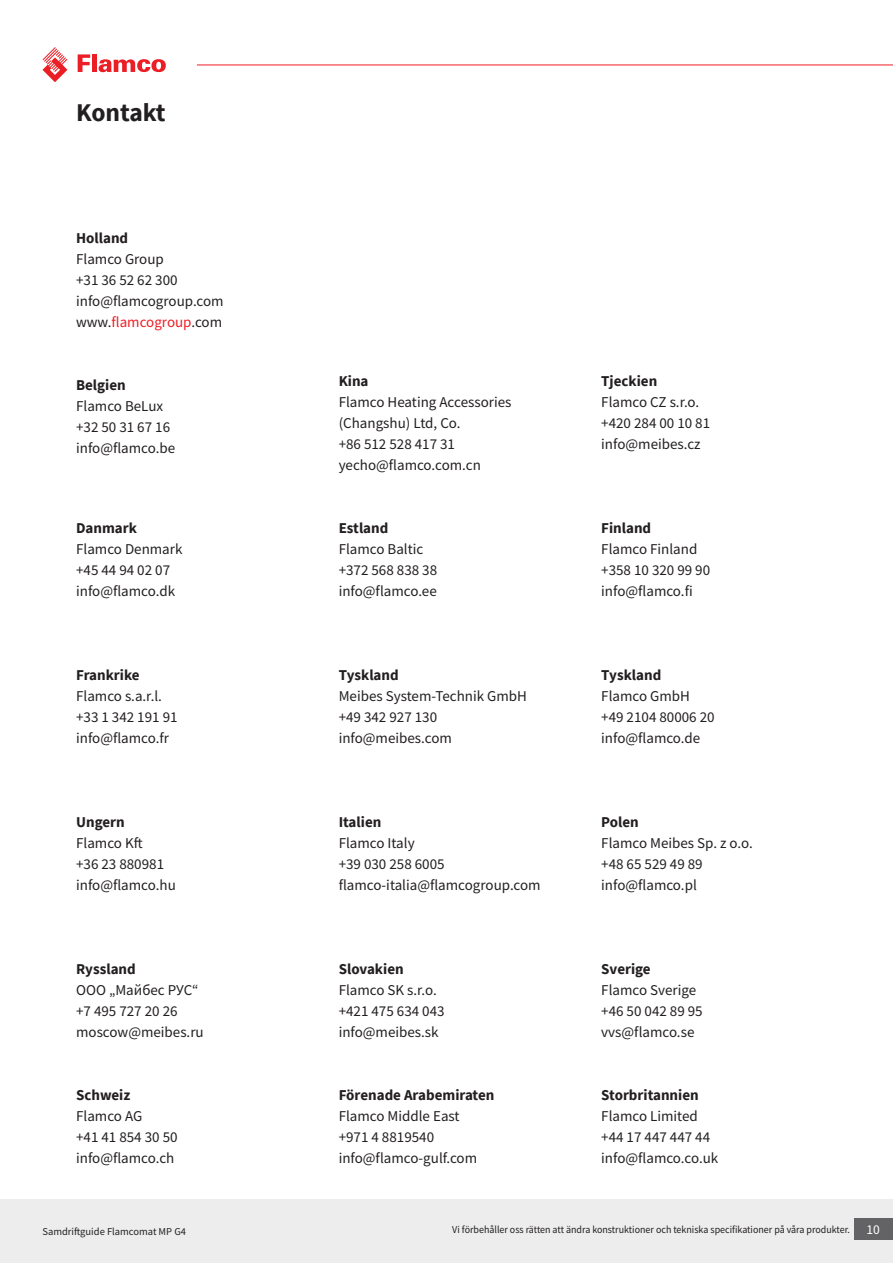
<style>
.page{position:relative;width:893px;height:1263px;background:#fff}
.page>*{position:absolute;margin:0;border:0;box-sizing:border-box;transform-origin:0 0}
.t1{font:700 25.5px "Source Sans Pro";letter-spacing:-.01em;color:#231f20}
.t2{font:15px/21px "Source Sans Pro";color:#231f20}
.t3{font:700 15px "Source Sans Pro";color:#231f20}
.t4{font:10.5px "Source Sans Pro";color:#231f20;scale:.95 1}
.t5{font:10.5px "Source Sans Pro";color:#231f20}
.s1{color:#ee1d23}
.s2{font-size:13.5px;color:#fff}
</style>
<div class="page">
<div style="left:0;top:1199px;width:893px;height:64px;background:#ededee"></div>
<hr style="left:197px;top:65px;width:696px;height:1px;background:#ee1d23">
<svg style="left:78px;top:54px;width:12px;height:18px"></svg>
<div style="left:92px;top:54px;width:5px;height:18px;background:#eb1e25"></div>
<svg style="left:99px;top:59px;width:67px;height:13px"></svg>
<svg style="left:43px;top:48px;width:24px;height:34px"></svg>
<div style="left:854px;top:1218px;width:39px;height:21px;background:#636366"></div>
<h1 class="t1" style="left:76px;top:95px;width:91px">Kontakt</h1>
<p class="t3" style="left:76px;top:228px;width:54px">Holland</p>
<p class="t2" style="left:76px;top:249px;width:149px">Flamco Group<br>+31 36 52 62 300 info@flamcogroup.com www.<span class="s1">flamcogroup</span>.com</p>
<p class="t3" style="left:76px;top:375px;width:51px">Belgien</p>
<p class="t2" style="left:76px;top:396px;width:101px">Flamco BeLux +32 50 31 67 16 info@flamco.be</p>
<p class="t3" style="left:76px;top:518px;width:62px">Danmark</p>
<p class="t2" style="left:76px;top:539px;width:108px">Flamco Denmark +45 44 94 02 07 info@flamco.dk</p>
<p class="t3" style="left:76px;top:665px;width:65px">Frankrike</p>
<p class="t2" style="left:76px;top:686px;width:103px">Flamco s.a.r.l. +33 1 342 191 91 info@flamco.fr</p>
<p class="t3" style="left:76px;top:812px;width:50px">Ungern</p>
<p class="t2" style="left:76px;top:833px;width:101px">Flamco Kft<br>+36 23 880981 info@flamco.hu</p>
<p class="t3" style="left:76px;top:959px;width:61px">Ryssland</p>
<p class="t2" style="left:76px;top:980px;width:129px">ООО „Майбес РУС“ +7 495 727 20 26 moscow@meibes.ru</p>
<p class="t3" style="left:76px;top:1085px;width:56px">Schweiz</p>
<p class="t2" style="left:76px;top:1106px;width:103px">Flamco AG<br>+41 41 854 30 50 info@flamco.ch</p>
<p class="t3" style="left:339px;top:371px;width:31px">Kina</p>
<p class="t2" style="left:339px;top:392px;width:174px">Flamco Heating Accessories (Changshu) Ltd, Co.<br>+86 512 528 417 31 yecho@flamco.com.cn</p>
<p class="t3" style="left:339px;top:518px;width:51px">Estland</p>
<p class="t2" style="left:339px;top:539px;width:100px">Flamco Baltic +372 568 838 38 info@flamco.ee</p>
<p class="t3" style="left:339px;top:665px;width:62px">Tyskland</p>
<p class="t2" style="left:339px;top:686px;width:190px">Meibes System-Technik GmbH +49 342 927 130 info@meibes.com</p>
<p class="t3" style="left:339px;top:812px;width:44px">Italien</p>
<p class="t2" style="left:339px;top:833px;width:203px">Flamco Italy<br>+39 030 258 6005 flamco-italia@flamcogroup.com</p>
<p class="t3" style="left:339px;top:959px;width:66px">Slovakien</p>
<p class="t2" style="left:339px;top:980px;width:107px">Flamco SK s.r.o. +421 475 634 043 info@meibes.sk</p>
<p class="t3" style="left:339px;top:1085px;width:157px">Förenade Arabemiraten</p>
<p class="t2" style="left:339px;top:1106px;width:140px">Flamco Middle East +971 4 8819540 info@flamco-gulf.com</p>
<p class="t3" style="left:601px;top:371px;width:57px">Tjeckien</p>
<p class="t2" style="left:601px;top:392px;width:110px">Flamco CZ s.r.o. +420 284 00 10 81 info@meibes.cz</p>
<p class="t3" style="left:601px;top:518px;width:51px">Finland</p>
<p class="t2" style="left:601px;top:539px;width:110px">Flamco Finland +358 10 320 99 90 info@flamco.fi</p>
<p class="t3" style="left:601px;top:665px;width:62px">Tyskland</p>
<p class="t2" style="left:601px;top:686px;width:115px">Flamco GmbH +49 2104 80006 20 info@flamco.de</p>
<p class="t3" style="left:601px;top:812px;width:39px">Polen</p>
<p class="t2" style="left:601px;top:833px;width:153px">Flamco Meibes Sp. z o.o. +48 65 529 49 89 info@flamco.pl</p>
<p class="t3" style="left:601px;top:959px;width:51px">Sverige</p>
<p class="t2" style="left:601px;top:980px;width:103px">Flamco Sverige +46 50 042 89 95 vvs@flamco.se</p>
<p class="t3" style="left:601px;top:1085px;width:99px">Storbritannien</p>
<p class="t2" style="left:601px;top:1106px;width:119px">Flamco Limited +44 17 447 447 44 info@flamco.co.uk</p>
<p class="t5" style="left:43px;top:1225px;width:145px">Samdriftguide Flamcomat MP G4</p>
<p class="t4" style="left:452px;top:1222px;width:451px">Vi förbehåller oss rätten att ändra konstruktioner och tekniska specifikationer på våra produkter. <span class="s2">10</span></p>
</div>
